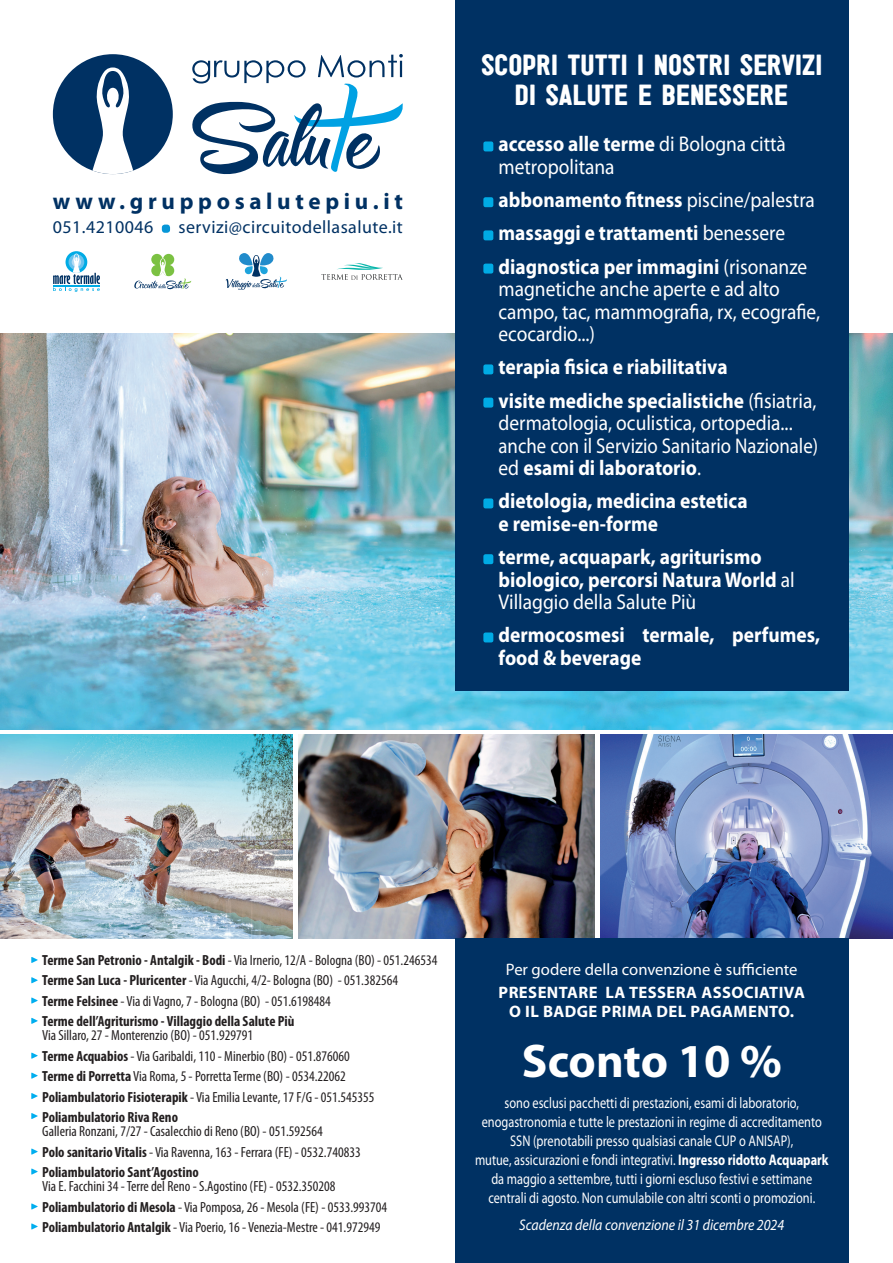
<style>
.page{position:relative;width:893px;height:1263px;background:#fff}
.page>*{position:absolute;margin:0;border:0;box-sizing:border-box;transform-origin:0 0}
.t1{font:700 47.55px "Myriad Pro";letter-spacing:-.005em;color:#fff}
.t2{font:30.3px/30.3px "Sugo";color:#fff;text-align:center;scale:1.1 1}
.t3{font:700 23.1px "Myriad Pro";letter-spacing:.2em;color:#003163}
.t4{font:700 21.3px/22.5px "Myriad Pro";color:#fff;scale:.91 1}
.t5{font:21.3px/22.5px "Myriad Pro";color:#fff;scale:.91 1}
.t6{font:18px "Myriad Pro";letter-spacing:.025em;color:#003163}
.t7{font:700 16.65px/19px "Myriad Pro";letter-spacing:.025em;color:#fff;text-align:center}
.t8{font:16.65px "Myriad Pro";color:#fff}
.t9{font:15.45px/19px "Myriad Pro";color:#fff;text-align:center;scale:.8 1}
.t10{font:italic 15.45px "Myriad Pro";color:#fff;scale:.9 1}
.t11{font:condensed 14.7px/20.5px "Myriad Pro";color:#231f20}
.s1{font-weight:700}
.s2{font-weight:400}
</style>
<div class="page">
<img style="left:0;top:334px;width:893px;height:395px">
<img style="left:0;top:735px;width:292px;height:203px">
<img style="left:601px;top:735px;width:292px;height:203px">
<img style="left:299px;top:735px;width:295px;height:203px">
<div style="left:455px;top:0;width:393px;height:691px;background:#003163"></div>
<div style="left:455px;top:938px;width:393px;height:325px;background:#003163"></div>
<div style="left:483px;top:141px;width:10px;height:10px;background:#00abe5;border-radius:2px"></div>
<div style="left:483px;top:197px;width:10px;height:10px;background:#00abe5;border-radius:2px"></div>
<div style="left:483px;top:230px;width:10px;height:10px;background:#00abe5;border-radius:2px"></div>
<div style="left:483px;top:264px;width:10px;height:10px;background:#00abe5;border-radius:2px"></div>
<div style="left:483px;top:364px;width:10px;height:10px;background:#00abe5;border-radius:2px"></div>
<div style="left:483px;top:398px;width:10px;height:10px;background:#00abe5;border-radius:2px"></div>
<div style="left:483px;top:498px;width:10px;height:10px;background:#00abe5;border-radius:2px"></div>
<div style="left:483px;top:554px;width:10px;height:10px;background:#00abe5;border-radius:2px"></div>
<div style="left:483px;top:632px;width:10px;height:10px;background:#00abe5;border-radius:2px"></div>
<div style="left:162px;top:225px;width:8px;height:8px;background:#0696d7;border-radius:3px"></div>
<svg style="left:192px;top:54px;width:211px;height:121px"></svg>
<div style="left:53px;top:54px;width:120px;height:120px;background:#003163;border-radius:50%"></div>
<svg style="left:92px;top:67px;width:41px;height:107px"></svg>
<svg style="left:66px;top:251px;width:21px;height:22px"></svg>
<svg style="left:53px;top:254px;width:47px;height:38px"></svg>
<svg style="left:134px;top:254px;width:57px;height:35px"></svg>
<svg style="left:225px;top:253px;width:62px;height:37px"></svg>
<svg style="left:321px;top:263px;width:82px;height:17px"></svg>
<svg style="left:31px;top:957px;width:7px;height:6px"></svg>
<svg style="left:31px;top:997px;width:7px;height:7px"></svg>
<svg style="left:31px;top:1052px;width:7px;height:7px"></svg>
<svg style="left:31px;top:1093px;width:7px;height:6px"></svg>
<svg style="left:31px;top:1148px;width:7px;height:7px"></svg>
<svg style="left:31px;top:1203px;width:7px;height:7px"></svg>
<svg style="left:31px;top:977px;width:7px;height:6px"></svg>
<svg style="left:31px;top:1017px;width:7px;height:7px"></svg>
<svg style="left:31px;top:1072px;width:7px;height:7px"></svg>
<svg style="left:31px;top:1113px;width:7px;height:6px"></svg>
<svg style="left:31px;top:1168px;width:7px;height:7px"></svg>
<svg style="left:31px;top:1223px;width:7px;height:7px"></svg>
<h3 class="t3" style="left:53px;top:186px;width:352px">www.grupposalutepiu.it</h3>
<p class="t6" style="left:53px;top:216px;width:102px">051.4210046</p>
<p class="t6" style="left:178px;top:216px;width:226px">servizi@circuitodellasalute.it</p>
<h2 class="t2" style="left:481px;top:49px;width:312px">SCOPRI TUTTI I NOSTRI SERVIZI<br>DI SALUTE E BENESSERE</h2>
<h3 class="t5" style="left:499px;top:133px;width:317px"><span class="s1">accesso alle terme</span> di Bologna città metropolitana</h3>
<h3 class="t4" style="left:499px;top:183px;width:349px;line-height:33.2px">abbonamento fitness <span class="s2">piscine/palestra </span>massaggi e trattamenti <span class="s2">benessere </span>diagnostica per immagini <span class="s2">(risonanze</span></h3>
<h3 class="t5" style="left:499px;top:277px;width:355px">magnetiche anche aperte e ad alto campo, tac, mammografia, rx, ecografie, ecocardio...)</h3>
<h3 class="t4" style="left:499px;top:350px;width:351px;line-height:33.2px">terapia fisica e riabilitativa<br>visite mediche specialistiche <span class="s2">(fisiatria,</span></h3>
<h3 class="t5" style="left:499px;top:411px;width:353px">dermatologia, oculistica, ortopedia... anche con il Servizio Sanitario Nazionale) ed <span class="s1">esami di laboratorio</span>.</h3>
<h3 class="t4" style="left:499px;top:489px;width:275px">dietologia, medicina estetica e remise-en-forme</h3>
<h3 class="t4" style="left:499px;top:545px;width:327px">terme, acquapark, agriturismo biologico, percorsi Natura World <span class="s2">al<br>Villaggio della Salute Più</span></h3>
<h3 class="t4" style="left:499px;top:623px;width:355px">dermocosmesi termale, perfumes, food &amp; beverage</h3>
<p class="t11" style="left:42px;top:949px;width:397px"><span class="s1">Terme San Petronio - Antalgik - Bodi</span> - Via Irnerio, 12/A - Bologna (BO) - 051.246534<br><span class="s1">Terme San Luca - Pluricenter</span> - Via Agucchi, 4/2- Bologna (BO) - 051.382564<br><span class="s1">Terme Felsinee</span> - Via di Vagno, 7 - Bologna (BO) - 051.6198484<br><span class="s1">Terme dell’Agriturismo - Villaggio della Salute Più</span></p>
<p class="t11" style="left:42px;top:1025px;width:334px">Via Sillaro, 27 - Monterenzio (BO) - 051.929791<br><span class="s1">Terme Acquabios</span> - Via Garibaldi, 110 - Minerbio (BO) - 051.876060<br><span class="s1">Terme di Porretta</span> Via Roma, 5 - Porretta Terme (BO) - 0534.22062<br><span class="s1">Poliambulatorio Fisioterapik</span> - Via Emilia Levante, 17 F/G - 051.545355<br><span class="s1">Poliambulatorio Riva Reno</span></p>
<p class="t11" style="left:42px;top:1121px;width:320px">Galleria Ronzani, 7/27 - Casalecchio di Reno (BO) - 051.592564<br><span class="s1">Polo sanitario Vitalis</span> - Via Ravenna, 163 - Ferrara (FE) - 0532.740833<br><span class="s1">Poliambulatorio Sant’Agostino</span></p>
<p class="t11" style="left:42px;top:1176px;width:346px">Via E. Facchini 34 - Terre del Reno - S.Agostino (FE) - 0532.350208<br><span class="s1">Poliambulatorio di Mesola</span> - Via Pomposa, 26 - Mesola (FE) - 0533.993704<br><span class="s1">Poliambulatorio Antalgik</span> - Via Poerio, 16 - Venezia-Mestre - 041.972949</p>
<p class="t8" style="left:506px;top:959px;width:293px">Per godere della convenzione è sufficiente</p>
<p class="t7" style="left:499px;top:982px;width:308px">PRESENTARE LA TESSERA ASSOCIATIVA<br>O IL BADGE PRIMA DEL PAGAMENTO.</p>
<h1 class="t1" style="left:522px;top:1030px;width:262px">Sconto 10 %</h1>
<p class="t9" style="left:475px;top:1093px;width:443px">sono esclusi pacchetti di prestazioni, esami di laboratorio, enogastronomia e tutte le prestazioni in regime di accreditamento SSN (prenotabili presso qualsiasi canale CUP o ANISAP),<br>mutue, assicurazioni e fondi integrativi. <span class="s1">Ingresso ridotto Acquapark </span>da maggio a settembre, tutti i giorni escluso festivi e settimane centrali di agosto. Non cumulabile con altri sconti o promozioni.</p>
<p class="t10" style="left:519px;top:1215px;width:296px">Scadenza della convenzione il 31 dicembre 2024</p>
</div>
